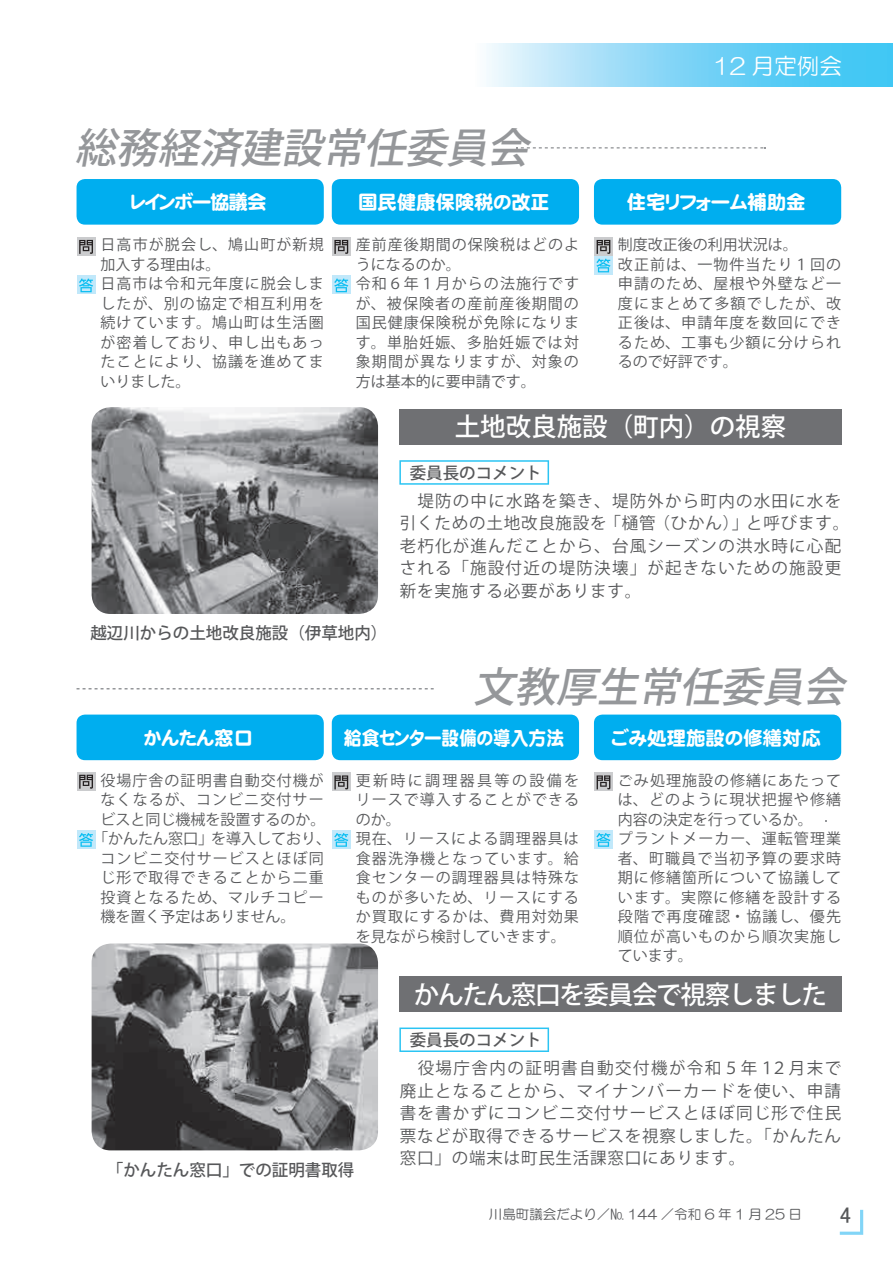
<style>
.page{position:relative;width:893px;height:1263px;background:#fff}
.page>*{position:absolute;margin:0;border:0;box-sizing:border-box;transform-origin:0 0}
.t1{font:italic 500 41.25px "Koz Go Pro";color:#95979a}
.t2{font:500 25.5px "Koz Go Pro";letter-spacing:-.05em;color:#fff}
.t3{font:500 25.5px "Koz Go Pro";color:#fff}
.t4{font:22.5px "HG Maru Gothic MPRO";color:#fff}
.t5{font:22.5px "MS P Gothic";color:#57585a}
.t6{font:19.5px "DF Maru Gothic SB WING RKSJ H";color:#fff}
.t7{font:19.5px "DF Maru Gothic SB WING RKSJ H";color:#fff;scale:.91 1}
.t8{font:19.5px "DF Maru Gothic SB WING RKSJ H";letter-spacing:-.05em;color:#fff}
.t9{font:16.5px/22.5px "Koz Go Pro";letter-spacing:.05em;color:#57585a;text-align:justify}
.t10{font:16.5px/22.5px "Koz Go Pro";letter-spacing:.075em;color:#57585a}
.t11{font:500 16.5px "Koz Go Pro";color:#57585a}
.t12{font:15px/19.5px "Koz Go Pro";letter-spacing:.075em;color:#57585a}
.t13{font:15px "Koz Go Pro";color:#57585a}
.t14{font:13.5px "HG Maru Gothic MPRO";color:#57585a}
</style>
<div class="page">
<svg style="left:840px;top:1210px;width:23px;height:25px"></svg>
<svg style="left:486px;top:44px;width:407px;height:42px;background:#84d7f7"></svg>
<svg style="left:517px;top:147px;width:249px;height:2px"></svg>
<svg style="left:77px;top:688px;width:357px;height:1px"></svg>
<div style="left:77px;top:179px;width:247px;height:46px;background:#00aeef;border-radius:9px"></div>
<div style="left:77px;top:237px;width:18px;height:19px;background:#cbccce"></div>
<svg style="left:79px;top:240px;width:14px;height:14px"></svg>
<svg style="left:77px;top:276px;width:18px;height:18px"></svg>
<svg style="left:79px;top:278px;width:14px;height:14px"></svg>
<div style="left:332px;top:179px;width:247px;height:46px;background:#00aeef;border-radius:9px"></div>
<svg style="left:332px;top:237px;width:19px;height:19px"></svg>
<svg style="left:334px;top:240px;width:14px;height:14px"></svg>
<svg style="left:332px;top:276px;width:19px;height:18px"></svg>
<svg style="left:334px;top:278px;width:14px;height:14px"></svg>
<div style="left:594px;top:179px;width:247px;height:46px;background:#00aeef;border-radius:9px"></div>
<svg style="left:594px;top:237px;width:19px;height:19px"></svg>
<svg style="left:594px;top:256px;width:19px;height:18px"></svg>
<svg style="left:596px;top:240px;width:14px;height:32px"></svg>
<div style="left:77px;top:714px;width:247px;height:46px;background:#00aeef;border-radius:9px"></div>
<svg style="left:77px;top:772px;width:18px;height:18px"></svg>
<svg style="left:79px;top:775px;width:14px;height:14px"></svg>
<div style="left:77px;top:830px;width:18px;height:19px;background:#c1e8fa"></div>
<svg style="left:79px;top:833px;width:14px;height:14px"></svg>
<div style="left:332px;top:714px;width:247px;height:46px;background:#00aeef;border-radius:9px"></div>
<svg style="left:332px;top:773px;width:19px;height:18px"></svg>
<svg style="left:334px;top:775px;width:14px;height:14px"></svg>
<div style="left:332px;top:830px;width:19px;height:19px;background:#c1e8fa"></div>
<svg style="left:334px;top:833px;width:14px;height:14px"></svg>
<div style="left:594px;top:714px;width:247px;height:46px;background:#00aeef;border-radius:9px"></div>
<svg style="left:594px;top:773px;width:19px;height:18px"></svg>
<svg style="left:597px;top:775px;width:13px;height:14px"></svg>
<div style="left:594px;top:830px;width:19px;height:19px;background:#c1e8fa"></div>
<svg style="left:596px;top:833px;width:14px;height:14px"></svg>
<div style="left:399px;top:409px;width:443px;height:36px;background:#6f7073"></div>
<svg style="left:399px;top:460px;width:150px;height:25px"></svg>
<img style="left:92px;top:407px;width:286px;height:207px">
<div style="left:399px;top:977px;width:443px;height:35px;background:#6f7073"></div>
<svg style="left:399px;top:1027px;width:150px;height:25px"></svg>
<img style="left:92px;top:943px;width:286px;height:207px">
<h3 class="t4" style="left:713px;top:55px;width:131px">12 月定例会</h3>
<h1 class="t1" style="left:75px;top:121px;width:465px">総務経済建設常任委員会</h1>
<h3 class="t8" style="left:131px;top:193px;width:137px">レインボー協議会</h3>
<h3 class="t6" style="left:358px;top:193px;width:193px">国民健康保険税の改正</h3>
<h3 class="t6" style="left:626px;top:193px;width:181px">住宅リフォーム補助金</h3>
<p class="t12" style="left:101px;top:235px;width:225px">日高市が脱会し、鳩山町が新規加入する理由は。<br>日高市は令和元年度に脱会しましたが、別の協定で相互利用を続けています。鳩山町は生活圏が密着しており、申し出もあったことにより、協議を進めてまいりました。</p>
<p class="t12" style="left:356px;top:235px;width:225px">産前産後期間の保険税はどのようになるのか。<br>令和６年１月からの法施行ですが、被保険者の産前産後期間の国民健康保険税が免除になります。単胎妊娠、多胎妊娠では対象期間が異なりますが、対象の方は基本的に要申請です。</p>
<p class="t12" style="left:618px;top:235px;width:225px">制度改正後の利用状況は。<br>改正前は、一物件当たり１回の申請のため、屋根や外壁など一度にまとめて多額でしたが、改正後は、申請年度を数回にできるため、工事も少額に分けられるので好評です。</p>
<h2 class="t3" style="left:455px;top:410px;width:333px">土地改良施設（町内）の視察</h2>
<p class="t11" style="left:410px;top:462px;width:133px">委員長のコメント</p>
<p class="t11" style="left:90px;top:623px;width:299px">越辺川からの土地改良施設（伊草地内(</p>
<p class="t10" style="left:400px;top:490px;width:451px">　堤防の中に水路を築き、堤防外から町内の水田に水を引くための土地改良施設を「樋管（ひかん）」と呼びます。老朽化が進んだことから、台風シーズンの洪水時に心配される「施設付近の堤防決壊」が起きないための施設更新を実施する必要があります。</p>
<h1 class="t1" style="left:474px;top:660px;width:382px">文教厚生常任委員会</h1>
<h3 class="t6" style="left:144px;top:728px;width:110px">かんたん窓口</h3>
<p class="t12" style="left:101px;top:771px;width:225px">役場庁舎の証明書自動交付機が</p>
<p class="t12" style="left:101px;top:790px;width:225px">なくなるが、コンビニ交付サー</p>
<p class="t13" style="left:101px;top:810px;width:226px">ビスと同じ機械を設置するのか。</p>
<p class="t13" style="left:93px;top:829px;width:240px">「かんたん窓口」を導入しており、</p>
<p class="t12" style="left:101px;top:849px;width:225px">コンビニ交付サービスとほぼ同</p>
<p class="t12" style="left:101px;top:868px;width:225px">じ形で取得できることから二重</p>
<p class="t12" style="left:101px;top:888px;width:225px">投資となるため、マルチコピー</p>
<p class="t13" style="left:101px;top:907px;width:196px">機を置く予定はありません。</p>
<h3 class="t7" style="left:344px;top:728px;width:243px">給食センター設備の導入方法</h3>
<p class="t12" style="left:356px;top:771px;width:225px">更新時に調理器具等の設備をリースで導入することができるのか。<br>現在、リースによる調理器具は食器洗浄機となっています。給食センターの調理器具は特殊なものが多いため、リースにするか買取にするかは、費用対効果を見ながら検討していきます。</p>
<h3 class="t6" style="left:611px;top:728px;width:211px">ごみ処理施設の修繕対応</h3>
<p class="t12" style="left:618px;top:771px;width:225px">ごみ処理施設の修繕にあたっては、どのように現状把握や修繕内容の決定を行っているか。<br>プラントメーカー、運転管理業者、町職員で当初予算の要求時期に修繕箇所について協議しています。実際に修繕を設計する段階で再度確認・協議し、優先順位が高いものから順次実施しています。</p>
<h2 class="t2" style="left:414px;top:978px;width:415px">かんたん窓口を委員会で視察しました</h2>
<p class="t11" style="left:410px;top:1030px;width:133px">委員長のコメント</p>
<p class="t11" style="left:107px;top:1159px;width:249px">「かんたん窓口」での証明書取得</p>
<p class="t9" style="left:400px;top:1057px;width:443px">　役場庁舎内の証明書自動交付機が令和５年１２月末で廃止となることから、マイナンバーカードを使い、申請書を書かずにコンビニ交付サービスとほぼ同じ形で住民票などが取得できるサービスを視察しました。「かんたん窓口」の端末は町民生活課窓口にあります。</p>
<p class="t14" style="left:489px;top:1208px;width:315px">川島町議会だより／№ 144 ／令和 6 年 1 月 25 日</p>
<h3 class="t5" style="left:840px;top:1204px;width:13px">4</h3>
</div>
